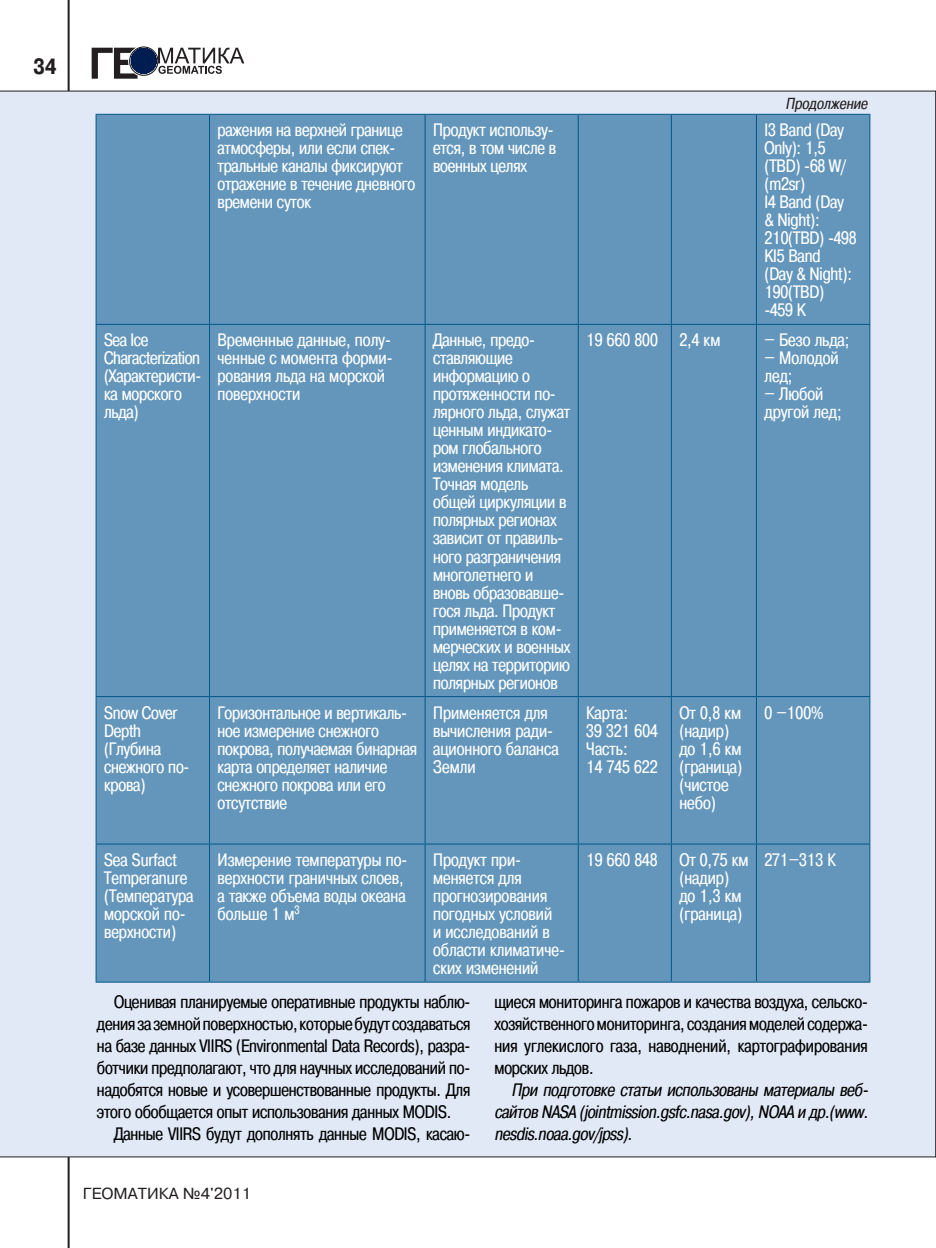
<style>
.page{position:relative;width:936px;height:1248px;background:#fff}
.page>*{position:absolute;margin:0;border:0;box-sizing:border-box;transform-origin:0 0}
.t1{font:700 22px "Pragmatica Cond C";color:#231f20}
.t2{font:18px/18px "Pragmatica Cond C";letter-spacing:-.01em;color:#fff}
.tekst{font:18px/22px "Pragmatica Cond C";letter-spacing:-.01em;color:#000;text-align:justify}
.tekst-2{font:italic 18px/22px "Pragmatica Cond C";letter-spacing:-.01em;color:#000;text-align:justify}
.t3{font:16px "Pragmatica C";color:#231f20}
.t4{font:italic 16px "Pragmatica Cond C";color:#231f20}
</style>
<div class="page">
<hr style="left:68px;top:0;width:2px;height:1247px;background:#231f20">
<div style="left:0;top:91px;width:935px;height:1066px;background:#e1e9f6"></div>
<svg style="left:129px;top:46px;width:29px;height:30px"></svg>
<svg style="left:92px;top:48px;width:152px;height:31px"></svg>
<div style="left:131px;top:48px;width:25px;height:25px;border:1px solid #001d51;border-radius:50%"></div>
<div style="left:97px;top:115px;width:772px;height:866px;background:#6496bc"></div>
<hr style="left:96px;top:114px;width:113px;height:1px;background:#005789">
<hr style="left:96px;top:115px;width:1px;height:209px;background:#005789">
<hr style="left:209px;top:114px;width:216px;height:1px;background:#005789">
<hr style="left:209px;top:115px;width:1px;height:209px;background:#005789">
<hr style="left:425px;top:114px;width:153px;height:1px;background:#005789">
<hr style="left:424px;top:115px;width:1px;height:209px;background:#005789">
<hr style="left:578px;top:114px;width:93px;height:1px;background:#005789">
<hr style="left:577px;top:115px;width:1px;height:209px;background:#005789">
<hr style="left:671px;top:114px;width:85px;height:1px;background:#005789">
<hr style="left:670px;top:115px;width:1px;height:209px;background:#005789">
<hr style="left:756px;top:114px;width:114px;height:1px;background:#005789">
<hr style="left:755px;top:115px;width:1px;height:209px;background:#005789">
<hr style="left:869px;top:115px;width:1px;height:209px;background:#005789">
<hr style="left:96px;top:324px;width:113px;height:1px;background:#005789">
<hr style="left:96px;top:325px;width:1px;height:371px;background:#005789">
<hr style="left:209px;top:324px;width:216px;height:1px;background:#005789">
<hr style="left:209px;top:325px;width:1px;height:371px;background:#005789">
<hr style="left:425px;top:324px;width:153px;height:1px;background:#005789">
<hr style="left:424px;top:325px;width:1px;height:371px;background:#005789">
<hr style="left:578px;top:324px;width:93px;height:1px;background:#005789">
<hr style="left:577px;top:325px;width:1px;height:371px;background:#005789">
<hr style="left:671px;top:324px;width:85px;height:1px;background:#005789">
<hr style="left:670px;top:325px;width:1px;height:371px;background:#005789">
<hr style="left:756px;top:324px;width:114px;height:1px;background:#005789">
<hr style="left:755px;top:325px;width:1px;height:371px;background:#005789">
<hr style="left:869px;top:325px;width:1px;height:371px;background:#005789">
<hr style="left:96px;top:696px;width:113px;height:1px;background:#005789">
<hr style="left:96px;top:697px;width:1px;height:146px;background:#005789">
<hr style="left:209px;top:696px;width:216px;height:1px;background:#005789">
<hr style="left:209px;top:697px;width:1px;height:146px;background:#005789">
<hr style="left:425px;top:696px;width:153px;height:1px;background:#005789">
<hr style="left:424px;top:697px;width:1px;height:146px;background:#005789">
<hr style="left:578px;top:696px;width:93px;height:1px;background:#005789">
<hr style="left:577px;top:697px;width:1px;height:146px;background:#005789">
<hr style="left:671px;top:696px;width:85px;height:1px;background:#005789">
<hr style="left:670px;top:697px;width:1px;height:146px;background:#005789">
<hr style="left:756px;top:696px;width:114px;height:1px;background:#005789">
<hr style="left:755px;top:697px;width:1px;height:146px;background:#005789">
<hr style="left:869px;top:697px;width:1px;height:146px;background:#005789">
<hr style="left:96px;top:843px;width:113px;height:1px;background:#005789">
<hr style="left:96px;top:844px;width:1px;height:137px;background:#005789">
<hr style="left:209px;top:843px;width:216px;height:1px;background:#005789">
<hr style="left:209px;top:844px;width:1px;height:137px;background:#005789">
<hr style="left:425px;top:843px;width:153px;height:1px;background:#005789">
<hr style="left:424px;top:844px;width:1px;height:137px;background:#005789">
<hr style="left:578px;top:843px;width:93px;height:1px;background:#005789">
<hr style="left:577px;top:844px;width:1px;height:137px;background:#005789">
<hr style="left:671px;top:843px;width:85px;height:1px;background:#005789">
<hr style="left:670px;top:844px;width:1px;height:137px;background:#005789">
<hr style="left:756px;top:843px;width:114px;height:1px;background:#005789">
<hr style="left:755px;top:844px;width:1px;height:137px;background:#005789">
<hr style="left:869px;top:844px;width:1px;height:137px;background:#005789">
<hr style="left:96px;top:981px;width:113px;height:1px;background:#005789">
<hr style="left:209px;top:981px;width:216px;height:1px;background:#005789">
<hr style="left:425px;top:981px;width:153px;height:1px;background:#005789">
<hr style="left:578px;top:981px;width:93px;height:1px;background:#005789">
<hr style="left:671px;top:981px;width:85px;height:1px;background:#005789">
<hr style="left:756px;top:981px;width:114px;height:1px;background:#005789">
<p class="t1" style="left:34px;top:54px;width:24px">34</p>
<p class="t4" style="left:785px;top:94px;width:86px">Продолжение</p>
<p class="t2" style="left:104px;top:331px;width:46px">Sea Ice</p>
<p class="t2" style="left:104px;top:349px;width:97px">Characterization</p>
<p class="t2" style="left:104px;top:367px;width:99px">(Характеристи&shy;ка морского льда)</p>
<p class="t2" style="left:104px;top:703px;width:75px">Snow Cover<br>Depth</p>
<p class="t2" style="left:104px;top:739px;width:87px">(Глубина снежного по&shy;крова)</p>
<p class="t2" style="left:104px;top:850px;width:85px">Sea Surfact<br>Temperanure</p>
<p class="t2" style="left:104px;top:886px;width:91px">(Температура морской по&shy;верхности)</p>
<p class="t2" style="left:217px;top:121px;width:199px">ражения на верхней границе атмосферы, или если спек&shy;тральные каналы фиксируют отражение в течение дневного времени суток</p>
<p class="t2" style="left:433px;top:121px;width:125px">Продукт использу&shy;ется, в том числе в военных целях</p>
<p class="t2" style="left:764px;top:121px;width:83px">I3 Band (Day<br>Only): 1,5 (TBD) -68 W/ (m2sr)</p>
<p class="t2" style="left:764px;top:193px;width:94px">I4 Band (Day &amp; Night):<br>210(TBD) -498</p>
<p class="t2" style="left:764px;top:247px;width:89px">KI5 Band (Day &amp; Night):<br>190(TBD) -459 K</p>
<p class="t2" style="left:217px;top:331px;width:177px">Временные данные, полу&shy;ченные с момента форми&shy;рования льда на морской поверхности</p>
<p class="t2" style="left:433px;top:331px;width:139px">Данные, предо&shy;ставляющие информацию о протяженности по&shy;лярного льда, служат ценным индикато&shy;ром глобального изменения климата.<br>Точная модель общей циркуляции в полярных регионах зависит от правиль&shy;ного разграничения многолетнего и вновь образовавше&shy;гося льда. Продукт применяется в ком&shy;мерческих и военных целях на территорию полярных регионов</p>
<p class="t2" style="left:586px;top:331px;width:73px">19 660 800</p>
<p class="t2" style="left:679px;top:331px;width:43px">2,4 км</p>
<p class="t2" style="left:764px;top:331px;width:86px">– Безо льда;</p>
<p class="t2" style="left:764px;top:349px;width:76px">– Молодой лед;</p>
<p class="t2" style="left:764px;top:385px;width:79px">– Любой другой лед;</p>
<p class="t2" style="left:217px;top:703px;width:201px">Горизонтальное и вертикаль&shy;ное измерение снежного покрова, получаемая бинарная карта определяет наличие снежного покрова или его отсутствие</p>
<p class="t2" style="left:433px;top:703px;width:127px">Применяется для вычисления ради&shy;ационного баланса<br>Земли</p>
<p class="t2" style="left:586px;top:703px;width:43px">Карта:</p>
<p class="t2" style="left:586px;top:721px;width:73px">39 321 604</p>
<p class="t2" style="left:586px;top:739px;width:43px">Часть:</p>
<p class="t2" style="left:586px;top:757px;width:73px">14 745 622</p>
<p class="t2" style="left:679px;top:703px;width:64px">От 0,8 км (надир) до 1,6 км (граница)</p>
<p class="t2" style="left:679px;top:775px;width:51px">(чистое небо)</p>
<p class="t2" style="left:764px;top:703px;width:61px">0 –100%</p>
<p class="t2" style="left:217px;top:850px;width:191px">Измерение температуры по&shy;верхности граничных слоев, а также объема воды океана больше 1 м<sup>3</sup></p>
<p class="t2" style="left:433px;top:850px;width:133px">Продукт при&shy;меняется для прогнозирования погодных условий и исследований в области климатиче&shy;ских изменений</p>
<p class="t2" style="left:586px;top:850px;width:73px">19 660 848</p>
<p class="t2" style="left:679px;top:850px;width:71px">От 0,75 км (надир) до 1,3 км (граница)</p>
<p class="t2" style="left:764px;top:850px;width:73px">271–313 К</p>
<p class="tekst" style="left:97px;top:990px;width:375px;text-indent:17px">Оценивая планируемые оперативные продукты наблю&shy;дения за земнойповерхностью,которыебудут создаваться на базе данных VIIRS (Environmental Data Records), разра&shy;ботчики предполагают, что для научных исследований по&shy;надобятся новые и усовершенствованные продукты. Для этого обобщается опыт использования данных MODIS.</p>
<p class="tekst" style="left:114px;top:1122px;width:358px">Данные VIIRS будут дополнять данные MODIS, касаю-</p>
<p class="t3" style="left:83px;top:1184px;width:169px">ГЕОМАТИКА №4'2011</p>
<p class="tekst" style="left:494px;top:990px;width:375px">щиеся мониторинга пожаров и качества воздуха, сельско&shy;хозяйственногомониторинга, созданиямоделей содержа&shy;ния углекислого газа, наводнений, картографирования морских льдов.</p>
<p class="tekst-2" style="left:494px;top:1078px;width:378px;text-indent:17px">При подготовке статьи использованы материалы веб&shy;сайтов NASA (jointmission.gsfc.nasa.gov), NOAA и др.(www. nesdis.noaa.gov/jpss).</p>
</div>
